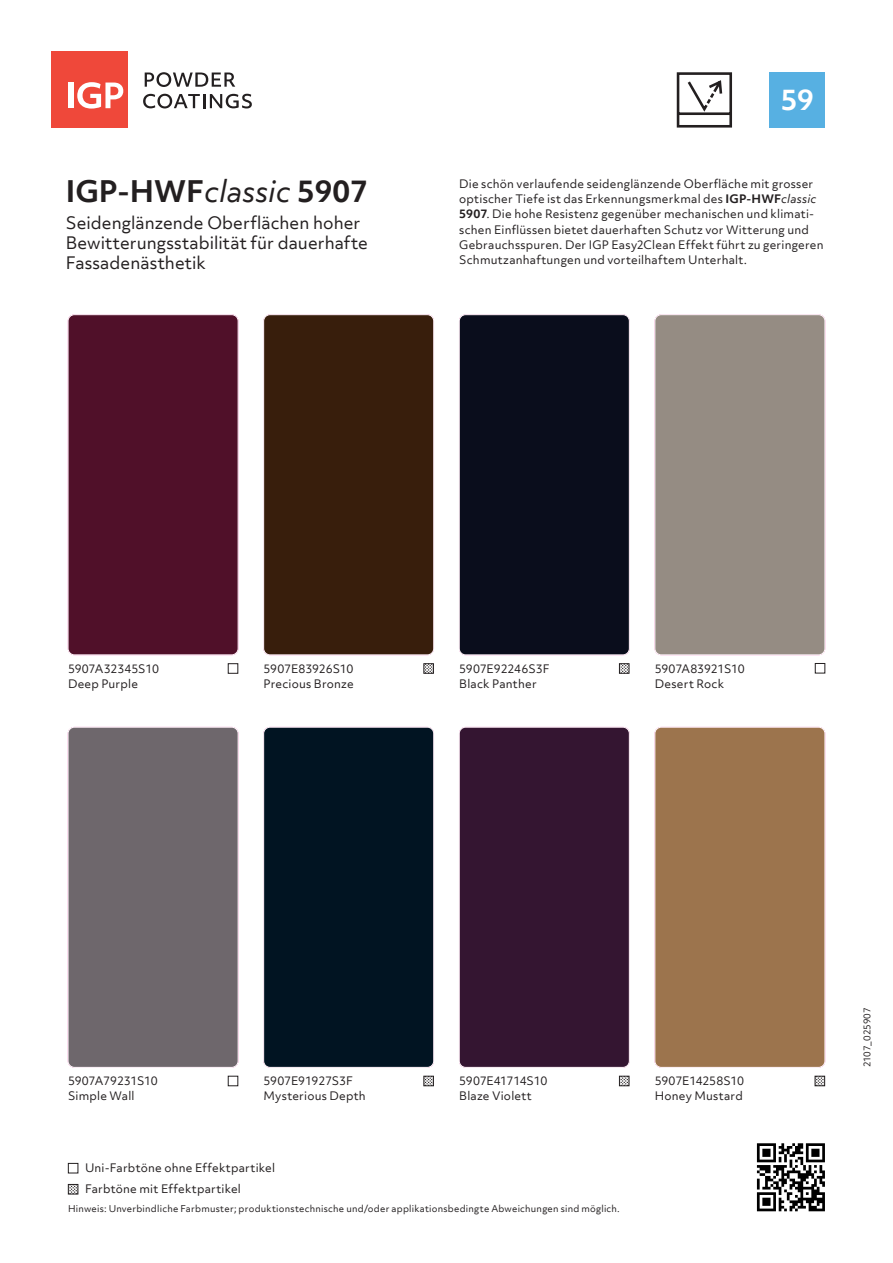
<style>
.page{position:relative;width:893px;height:1263px;background:#fff}
.page>*{position:absolute;margin:0;border:0;box-sizing:border-box;transform-origin:0 0}
.t1{font:700 28.5px "Objektiv Mk 3";color:#231f20}
.t2{font:700 27px "Objektiv Mk 3";color:#fff}
.Untertitel{font:16.5px/19.8px "Objektiv Mk 3";color:#231f20}
.Einführungstext{font:11.25px/15.3px "Objektiv Mk 3";letter-spacing:.015em;color:#231f20}
.Legende_Farbmuster{font:11.25px "Objektiv Mk 3";letter-spacing:.005em;color:#231f20}
.Lagerbewirtschaftung{font:11.25px "Objektiv Mk 3";letter-spacing:.015em;color:#231f20}
.Legende_Farbmuster-2{font:11.25px "Objektiv Mk 3";letter-spacing:-.015em;color:#231f20}
.Legende_Farbmuster-3{font:11.25px "Objektiv Mk 3";letter-spacing:-.02em;color:#231f20}
.Legende_Farbmuster-4{font:11.25px "Objektiv Mk 3";letter-spacing:-.03em;color:#231f20}
.Legende_Farbmuster-5{font:11.25px "Objektiv Mk 3";letter-spacing:-.025em;color:#231f20}
.Nachweis_Information{font:9px "Objektiv Mk 3";letter-spacing:.025em;color:#231f20}
.Nachweis_Information-2{font:9px "Objektiv Mk 3";letter-spacing:-.01em;color:#231f20}
.s1{font-weight:400;font-style:italic}
.s2{font-weight:700}
.s3{font-style:italic}
</style>
<div class="page">
<svg style="left:757px;top:1143px;width:68px;height:68px"></svg>
<div style="left:68px;top:1163px;width:10px;height:10px;border:1px solid #231f20"></div>
<div style="left:770px;top:72px;width:55px;height:56px;background:#57b0e2"></div>
<div style="left:51px;top:51px;width:77px;height:77px;background:#ef483a"></div>
<svg style="left:145px;top:72px;width:90px;height:15px"></svg>
<svg style="left:143px;top:94px;width:109px;height:14px"></svg>
<div style="left:68px;top:83px;width:5px;height:25px;background:#fff"></div>
<svg style="left:77px;top:82px;width:46px;height:27px"></svg>
<svg style="left:677px;top:72px;width:55px;height:56px"></svg>
<div style="left:68px;top:1184px;width:10px;height:10px;border:1px solid #231f20"></div>
<svg style="left:69px;top:1184px;width:9px;height:10px"></svg>
<div style="left:228px;top:663px;width:10px;height:11px;border:1px solid #231f20"></div>
<svg style="left:815px;top:1076px;width:10px;height:10px"></svg>
<div style="left:815px;top:663px;width:10px;height:10px;border:1px solid #231f20"></div>
<div style="left:423px;top:663px;width:11px;height:11px;border:1px solid #231f20"></div>
<svg style="left:424px;top:663px;width:10px;height:10px"></svg>
<div style="left:619px;top:663px;width:10px;height:11px;border:1px solid #231f20"></div>
<svg style="left:620px;top:663px;width:9px;height:10px"></svg>
<svg style="left:424px;top:1076px;width:10px;height:10px"></svg>
<div style="left:619px;top:1076px;width:10px;height:10px;border:1px solid #231f20"></div>
<svg style="left:620px;top:1076px;width:9px;height:10px"></svg>
<div style="left:68px;top:315px;width:170px;height:340px;background:#501029;border-radius:6px"></div>
<div style="left:68px;top:314px;width:170px;height:341px;border:1px solid #fff;border-radius:6px"></div>
<div style="left:68px;top:727px;width:170px;height:340px;background:#6e676c;border-radius:6px"></div>
<div style="left:68px;top:727px;width:170px;height:340px;border:1px solid #fff;border-radius:6px"></div>
<div style="left:264px;top:315px;width:170px;height:340px;background:#381e0c;border-radius:6px"></div>
<div style="left:263px;top:314px;width:171px;height:341px;border:1px solid #fff;border-radius:6px"></div>
<div style="left:264px;top:727px;width:170px;height:340px;background:#011422;border-radius:6px"></div>
<div style="left:263px;top:727px;width:171px;height:340px;border:1px solid #fff;border-radius:6px"></div>
<div style="left:459px;top:315px;width:170px;height:340px;background:#0a0d1c;border-radius:6px"></div>
<div style="left:459px;top:314px;width:171px;height:341px;border:1px solid #fff;border-radius:6px"></div>
<div style="left:459px;top:727px;width:170px;height:340px;background:#341531;border-radius:6px"></div>
<div style="left:459px;top:727px;width:171px;height:340px;border:1px solid #fff;border-radius:6px"></div>
<div style="left:655px;top:315px;width:170px;height:340px;background:#958c83;border-radius:6px"></div>
<div style="left:655px;top:314px;width:170px;height:341px;border:1px solid #fff;border-radius:6px"></div>
<div style="left:655px;top:727px;width:170px;height:340px;background:#9c744d;border-radius:6px"></div>
<div style="left:655px;top:727px;width:170px;height:340px;border:1px solid #fff;border-radius:6px"></div>
<p class="t2" style="left:781px;top:80px;width:35px">59</p>
<p class="t1" style="left:66px;top:171px;width:303px">IGP-HWF<span class="s1">classic</span> 5907</p>
<p class="Einführungstext" style="left:459px;top:176px;width:366px">Die schön verlaufende seidenglänzende Oberfläche mit grosser optischer Tiefe ist das Erkennungsmerkmal des <span class="s2">IGP-HWF</span><span class="s3">classic </span><span class="s2">5907</span>. Die hohe Resistenz gegenüber mechanischen und klimati&shy;schen Einflüssen bietet dauerhaften Schutz vor Witterung und Gebrauchsspuren. Der IGP Easy2Clean Effekt führt zu geringeren Schmutzanhaftungen und vorteilhaftem Unterhalt.</p>
<p class="Untertitel" style="left:66px;top:213px;width:304px">Seidenglänzende Oberflächen hoher<br>Bewitterungsstabilität für dauerhafte<br>Fassadenästhetik</p>
<p class="Legende_Farbmuster-2" style="left:68px;top:660px;width:92px">5907A32345S10</p>
<p class="Legende_Farbmuster" style="left:68px;top:675px;width:72px">Deep Purple</p>
<p class="Legende_Farbmuster-2" style="left:264px;top:660px;width:91px">5907E83926S10</p>
<p class="Legende_Farbmuster" style="left:264px;top:675px;width:92px">Precious Bronze</p>
<p class="Legende_Farbmuster-2" style="left:459px;top:660px;width:92px">5907E92246S3F</p>
<p class="Legende_Farbmuster" style="left:459px;top:675px;width:79px">Black Panther</p>
<p class="Legende_Farbmuster-3" style="left:655px;top:660px;width:91px">5907A83921S10</p>
<p class="Legende_Farbmuster" style="left:655px;top:675px;width:71px">Desert Rock</p>
<p class="Legende_Farbmuster-3" style="left:68px;top:1073px;width:91px">5907A79231S10</p>
<p class="Legende_Farbmuster" style="left:68px;top:1088px;width:68px">Simple Wall</p>
<p class="Legende_Farbmuster-2" style="left:264px;top:1073px;width:91px">5907E91927S3F</p>
<p class="Legende_Farbmuster" style="left:264px;top:1088px;width:104px">Mysterious Depth</p>
<p class="Legende_Farbmuster-4" style="left:459px;top:1073px;width:90px">5907E41714S10</p>
<p class="Legende_Farbmuster" style="left:459px;top:1088px;width:74px">Blaze Violett</p>
<p class="Legende_Farbmuster-5" style="left:655px;top:1073px;width:91px">5907E14258S10</p>
<p class="Legende_Farbmuster" style="left:655px;top:1088px;width:89px">Honey Mustard</p>
<p class="Lagerbewirtschaftung" style="left:85px;top:1160px;width:191px">Uni-Farbtöne ohne Effektpartikel</p>
<p class="Lagerbewirtschaftung" style="left:85px;top:1181px;width:157px">Farbtöne mit Effektpartikel</p>
<p class="Nachweis_Information" style="left:68px;top:1202px;width:553px">Hinweis: Unverbindliche Farbmuster; produktionstechnische und/oder applikationsbedingte Abweichungen sind möglich.</p>
<p class="Nachweis_Information-2" style="left:861px;top:1067px;width:61px;rotate:-90deg">2107_025907</p>
</div>
